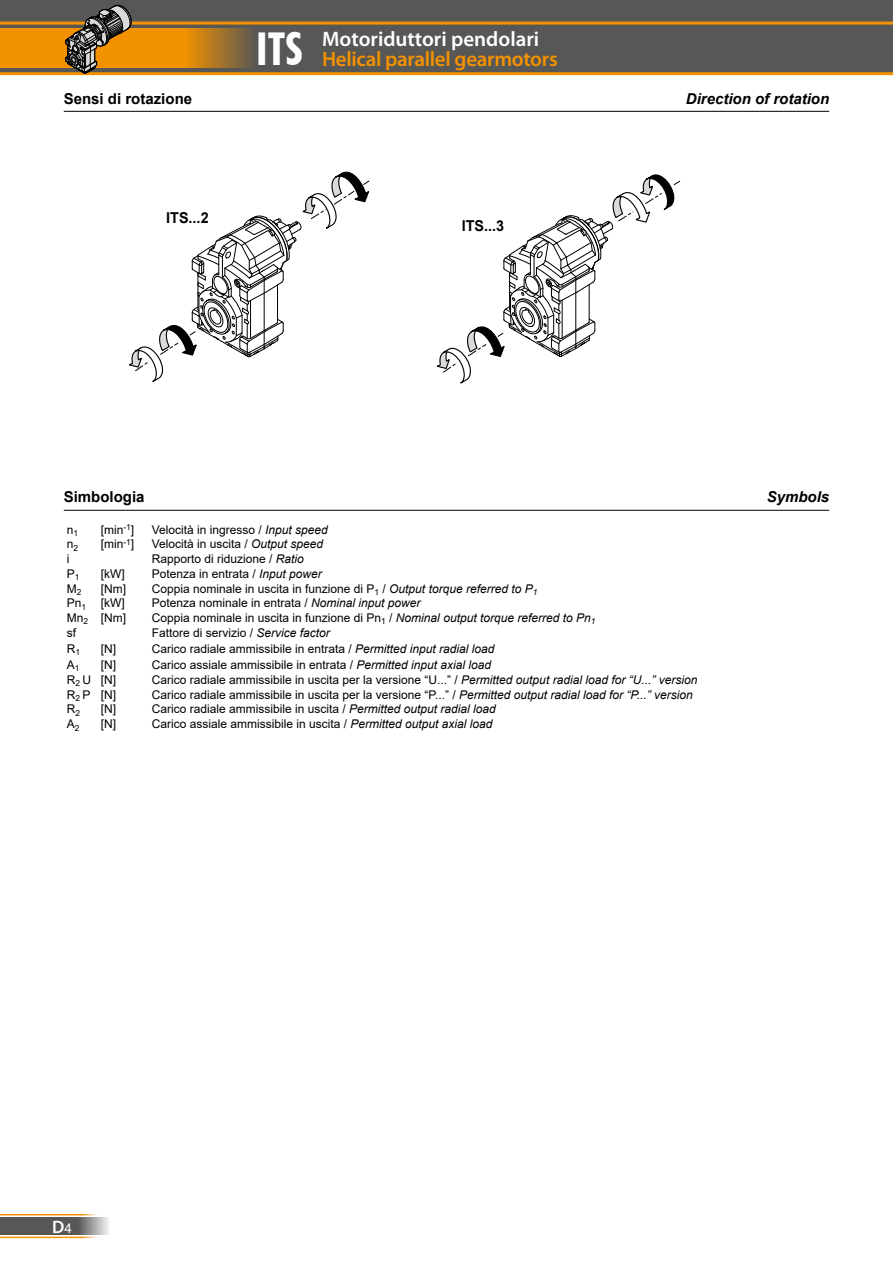
<style>
.page{position:relative;width:893px;height:1263px;background:#fff}
.page>*{position:absolute;margin:0;border:0;box-sizing:border-box;transform-origin:0 0}
.t1{font:600 21px/19.5px "Myriad Pro";letter-spacing:-.015em;color:#f39200}
.t2{font:600 18px "Myriad Pro";color:#fff}
.t3{font:700 15px "Arial";color:#000}
.t4{font:italic 700 15px "Arial";color:#000}
.t5{font:700 15px "Arial";color:#000;scale:.96 1}
.t6{font:12px "Arial";color:#000}
.s1{color:#fff}
.s2{font-family:"Futura BT";font-weight:700;font-stretch:condensed;font-size:45.3px;color:#fff}
.s3{font-style:italic}
.s4{font-family:"Arial";font-weight:400;font-size:13.5px}
</style>
<div class="page">
<hr style="left:0;top:1236px;width:102px;height:2px;background:#f39200">
<hr style="left:0;top:1214px;width:102px;height:1px;background:#f39200">
<svg style="left:0;top:1217px;width:109px;height:18px;background:#6d6d6c"></svg>
<div style="left:0;top:0;width:893px;height:74px;background:#575756"></div>
<hr style="left:0;top:72px;width:893px;height:3px;background:#f39200">
<hr style="left:0;top:22px;width:893px;height:3px;background:#f39200">
<svg style="left:0;top:28px;width:252px;height:40px;background:#d8870e"></svg>
<svg style="left:65px;top:4px;width:67px;height:70px"></svg>
<hr style="left:64px;top:111px;width:765px;height:1px;background:#000">
<svg style="left:129px;top:171px;width:241px;height:211px"></svg>
<svg style="left:437px;top:174px;width:244px;height:210px"></svg>
<hr style="left:64px;top:510px;width:765px;height:1px;background:#000">
<h1 class="t1" style="left:256px;top:29px;width:304px;text-indent:66px"><span class="s1">Motoriduttori pendolari<br></span><span class="s2">ITS</span> Helical parallel gearmotors</h1>
<p class="t3" style="left:64px;top:89px;width:130px">Sensi di rotazione</p>
<p class="t4" style="left:686px;top:89px;width:145px">Direction of rotation</p>
<p class="t5" style="left:166px;top:207px;width:46px">ITS...2</p>
<p class="t5" style="left:462px;top:215px;width:46px">ITS...3</p>
<p class="t3" style="left:64px;top:486px;width:82px">Simbologia</p>
<p class="t4" style="left:767px;top:486px;width:64px">Symbols</p>
<p class="t6" style="left:67px;top:521px;width:13px">n<sub>1</sub></p>
<p class="t6" style="left:101px;top:521px;width:35px">[min<sup>-1</sup>]</p>
<p class="t6" style="left:152px;top:521px;width:178px">Velocità in ingresso / <span class="s3">Input speed</span></p>
<p class="t6" style="left:67px;top:536px;width:13px">n<sub>2</sub></p>
<p class="t6" style="left:101px;top:536px;width:35px">[min<sup>-1</sup>]</p>
<p class="t6" style="left:152px;top:536px;width:173px">Velocità in uscita / <span class="s3">Output speed</span></p>
<p class="t6" style="left:67px;top:551px;width:4px">i</p>
<p class="t6" style="left:152px;top:551px;width:154px">Rapporto di riduzione / <span class="s3">Ratio</span></p>
<p class="t6" style="left:67px;top:565px;width:14px">P<sub>1</sub></p>
<p class="t6" style="left:101px;top:565px;width:25px">[kW]</p>
<p class="t6" style="left:152px;top:565px;width:172px">Potenza in entrata / <span class="s3">Input power</span></p>
<p class="t6" style="left:67px;top:580px;width:16px">M<sub>2</sub></p>
<p class="t6" style="left:101px;top:580px;width:27px">[Nm]</p>
<p class="t6" style="left:152px;top:580px;width:387px">Coppia nominale in uscita in funzione di P<sub>1</sub> / <span class="s3">Output torque referred to P</span><sub>1</sub></p>
<p class="t6" style="left:67px;top:595px;width:60px">Pn<sub>1</sub> [kW]</p>
<p class="t6" style="left:152px;top:595px;width:270px">Potenza nominale in entrata / <span class="s3">Nominal input power</span></p>
<p class="t6" style="left:67px;top:609px;width:61px">Mn<sub>2</sub> [Nm]</p>
<p class="t6" style="left:152px;top:609px;width:445px">Coppia nominale in uscita in funzione di Pn<sub>1</sub> / <span class="s3">Nominal output torque referred to Pn</span><sub>1</sub></p>
<p class="t6" style="left:67px;top:625px;width:11px">sf</p>
<p class="t6" style="left:152px;top:625px;width:180px">Fattore di servizio / <span class="s3">Service factor</span></p>
<p class="t6" style="left:67px;top:640px;width:15px">R<sub>1</sub></p>
<p class="t6" style="left:101px;top:640px;width:17px">[N]</p>
<p class="t6" style="left:152px;top:640px;width:344px">Carico radiale ammissibile in entrata / <span class="s3">Permitted input radial load</span></p>
<p class="t6" style="left:67px;top:656px;width:14px">A<sub>1</sub></p>
<p class="t6" style="left:101px;top:656px;width:17px">[N]</p>
<p class="t6" style="left:152px;top:656px;width:341px">Carico assiale ammissibile in entrata / <span class="s3">Permitted input axial load</span></p>
<p class="t6" style="left:67px;top:671px;width:51px">R<sub>2</sub> U [N]</p>
<p class="t6" style="left:152px;top:671px;width:547px">Carico radiale ammissibile in uscita per la versione “U...” / <span class="s3">Permitted output radial load for “U...” version</span></p>
<p class="t6" style="left:67px;top:686px;width:51px">R<sub>2</sub> P [N]</p>
<p class="t6" style="left:152px;top:686px;width:543px">Carico radiale ammissibile in uscita per la versione “P...” / <span class="s3">Permitted output radial load for “P...” version</span></p>
<p class="t6" style="left:67px;top:701px;width:15px">R<sub>2</sub></p>
<p class="t6" style="left:101px;top:701px;width:17px">[N]</p>
<p class="t6" style="left:152px;top:701px;width:346px">Carico radiale ammissibile in uscita / <span class="s3">Permitted output radial load</span></p>
<p class="t6" style="left:67px;top:716px;width:14px">A<sub>2</sub></p>
<p class="t6" style="left:101px;top:716px;width:17px">[N]</p>
<p class="t6" style="left:152px;top:716px;width:342px">Carico assiale ammissibile in uscita / <span class="s3">Permitted output axial load</span></p>
<h2 class="t2" style="left:52px;top:1215px;width:21px">D<span class="s4">4</span></h2>
</div>
